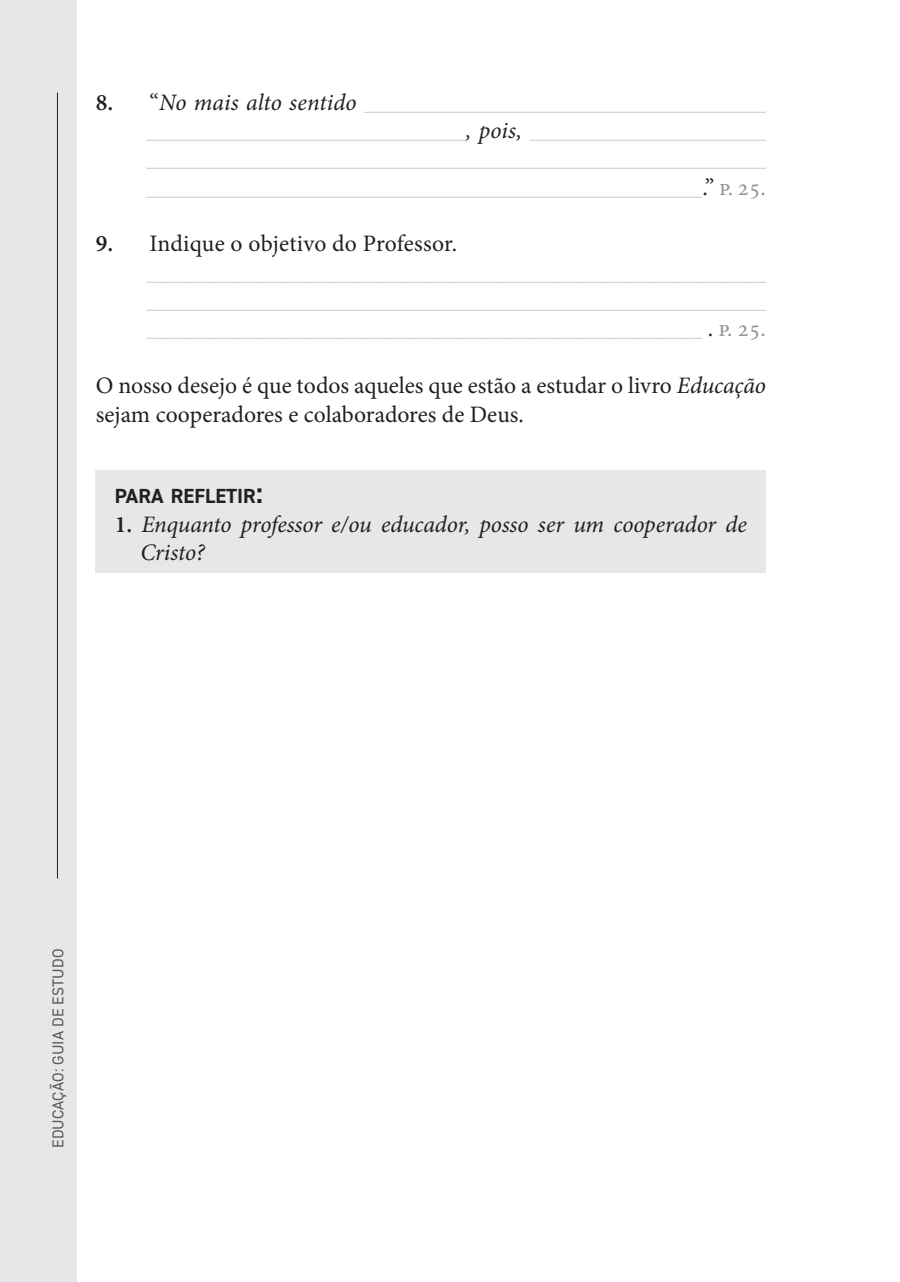
<style>
.page{position:relative;width:900px;height:1282px;background:#fff}
.page>*{position:absolute;margin:0;border:0;box-sizing:border-box;transform-origin:0 0}
.corpo_texto{font:23.62px/28.3px "Minion Pro";color:#d1d2d4;text-align:justify}
.corpo_texto-2{font:23.62px/28.3px "Minion Pro";color:#231f20}
.corpo_texto-3{font:italic 23.62px/28.3px "Minion Pro";letter-spacing:-.01em;color:#231f20}
.subtitulos{font:700 20.47px "DIN2014";color:#231f20}
.t1{font:15.75px "DIN2014";letter-spacing:.01em;color:#57585a}
.s1{font-weight:600;color:#231f20}
.s2{color:#231f20}
.s3{font-style:italic;color:#231f20}
.s4{color:#939598}
.s5{font-weight:600}
.s6{font-style:italic}
.s7{font-size:29.25px}
.s8{font-weight:600;font-style:normal}
</style>
<div class="page">
<div style="left:0;top:0;width:77px;height:1282px;background:#e6e7e9"></div>
<hr style="left:57px;top:92px;width:1px;height:787px;background:#231f20">
<div style="left:96px;top:470px;width:669px;height:103px;background:#e6e7e9"></div>
<p class="corpo_texto" style="left:147px;top:88px;width:621px;text-indent:-51px"><span class="s1">8.</span> <span class="s2">“</span><span class="s3">No mais alto sentido</span> __________________________________ ___________________________<span class="s3">, pois,</span> ____________________ ____________________________________________________ _______________________________________________<span class="s2">.”</span> <span class="s4">p. 25.</span></p>
<p class="corpo_texto-2" style="left:96px;top:230px;width:363px"><span class="s5">9.</span> Indique o objetivo do Professor.</p>
<p class="corpo_texto" style="left:147px;top:258px;width:621px">____________________________________________________ ____________________________________________________ _______________________________________________ <span class="s2">.</span> <span class="s4">p. 25.</span></p>
<p class="corpo_texto-2" style="left:96px;top:372px;width:671px">O nosso desejo é que todos aqueles que estão a estudar o livro <span class="s6">Educação </span>sejam cooperadores e colaboradores de Deus.</p>
<p class="subtitulos" style="left:115px;top:483px;width:150px">PARA REFLETIR<span class="s7">:</span></p>
<p class="corpo_texto-3" style="left:140px;top:510px;width:607px;text-indent:-25px"><span class="s8">1.</span> Enquanto professor e/ou educador, posso ser um cooperador de<br>Cristo?</p>
<p class="t1" style="left:48px;top:1148px;width:201px;rotate:-90deg">EDUCAÇÃO: GUIA DE ESTUDO</p>
</div>
